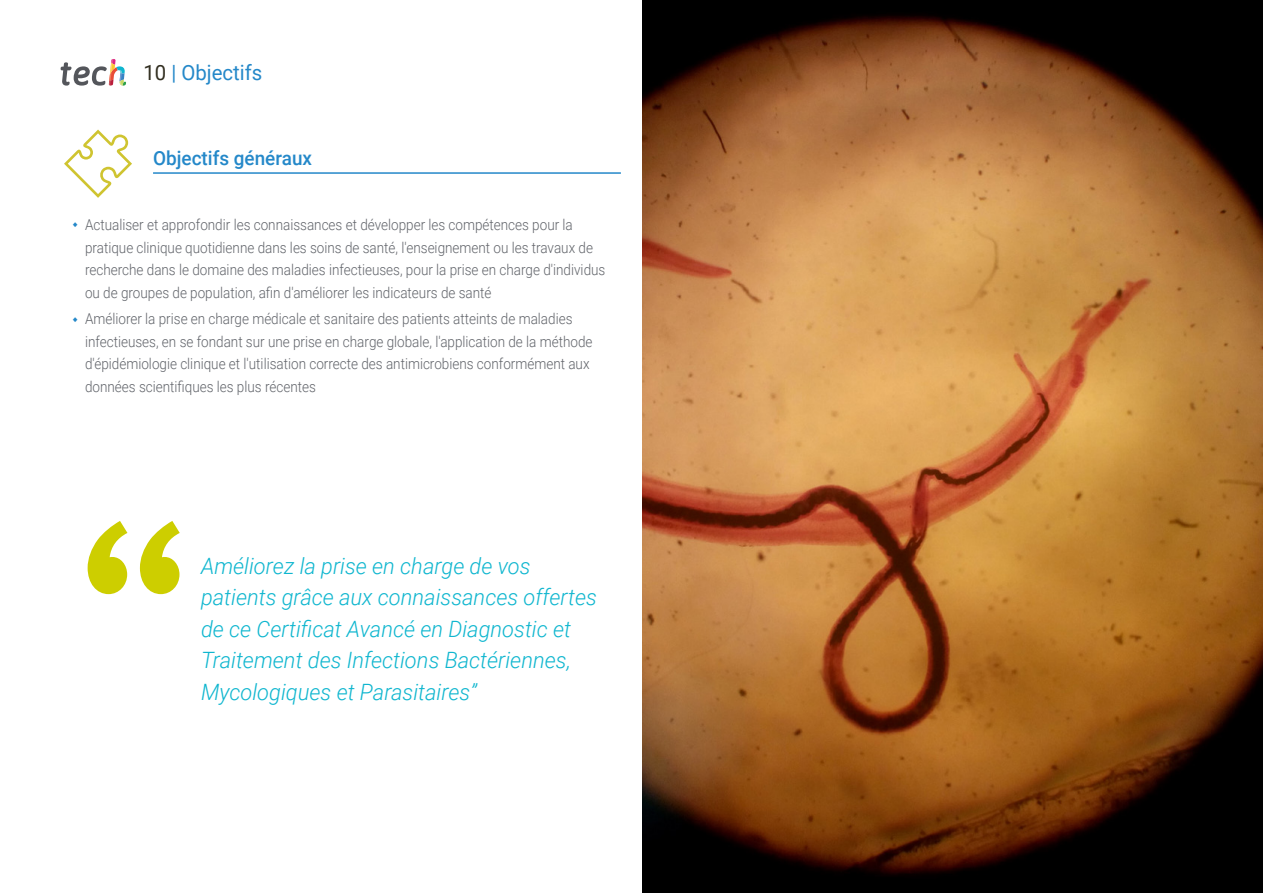
<style>
.page{position:relative;width:1263px;height:893px;background:#fff}
.page>*{position:absolute;margin:0;border:0;box-sizing:border-box;transform-origin:0 0}
.t1{font:italic 300 22.5px/31.5px "Roboto";color:#0fb6cf}
.t2{font:21px "Roboto";color:#2488c9}
.t3{font:500 19.5px "Roboto";color:#2488c9}
.t4{font:300 15px/22.5px "Roboto";color:#61646a;scale:.9 1}
.s1{color:#312e20}
</style>
<div class="page">
<hr style="left:153px;top:173px;width:468px;height:1px;background:#2488c9">
<svg style="left:64px;top:130px;width:68px;height:68px"></svg>
<svg style="left:88px;top:521px;width:92px;height:73px"></svg>
<img style="left:642px;top:0;width:621px;height:893px">
<svg style="left:61px;top:59px;width:65px;height:27px"></svg>
<h2 class="t2" style="left:144px;top:57px;width:120px"><span class="s1">10</span> | Objectifs</h2>
<h3 class="t3" style="left:153px;top:144px;width:160px">Objectifs généraux</h3>
<p class="t4" style="left:85px;top:213px;width:580px">Actualiser et approfondir les connaissances et développer les compétences pour la pratique clinique quotidienne dans les soins de santé, l'enseignement ou les travaux de recherche dans le domaine des maladies infectieuses, pour la prise en charge d'individus ou de groupes de population, afin d'améliorer les indicateurs de santé</p>
<p class="t4" style="left:85px;top:307px;width:565px">Améliorer la prise en charge médicale et sanitaire des patients atteints de maladies infectieuses, en se fondant sur une prise en charge globale, l'application de la méthode d'épidémiologie clinique et l'utilisation correcte des antimicrobiens conformément aux données scientifiques les plus récentes</p>
<h1 class="t1" style="left:201px;top:549px;width:397px">Améliorez la prise en charge de vos patients grâce aux connaissances offertes de ce Certificat Avancé en Diagnostic et Traitement des Infections Bactériennes, Mycologiques et Parasitaires”</h1>
</div>
